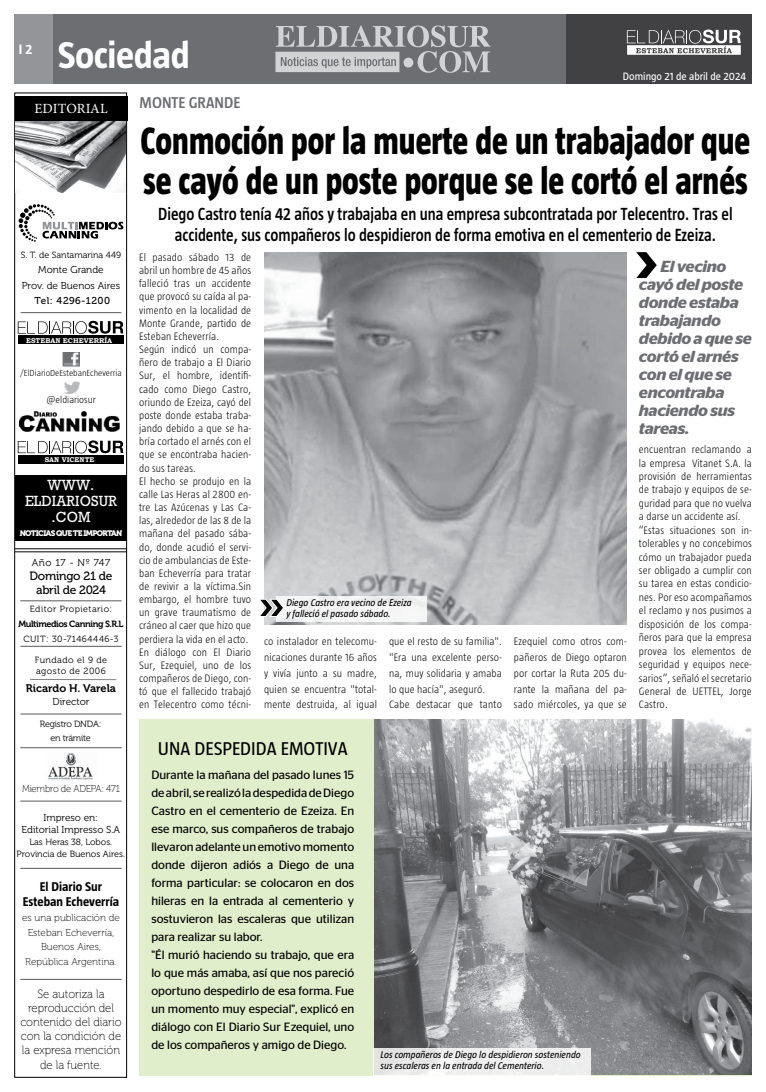
<style>
.page{position:relative;width:766px;height:1092px;background:#fff}
.page>*{position:absolute;margin:0;border:0;box-sizing:border-box;transform-origin:0 0}
.t1{font:800 39px/40px "Taz";color:#000;scale:.84 1}
.t2{font:700 38px "Taz";letter-spacing:-.01em;color:#fff}
.t3{font:19px "Taz";color:#000}
.t4{font:600 18px/21px "Taz";color:#000;text-align:center;scale:.88 1}
.t5{font:italic 600 16px/18px "Stag Sans";letter-spacing:-.02em;color:#6d6e71;scale:1.06 1}
.t6{font:600 16px "Taz";color:#6d6e71}
.t7{font:15px/16.1px "M Rockwell";letter-spacing:.01em;color:#fff;text-align:center;scale:.94 1}
.t8{font:14px "Minion Pro";letter-spacing:.005em;color:#fff}
.t9{font:700 14px "Taz";color:#fff}
.t10{font:700 13px/14.7px "Taz";color:#000;text-align:center}
.t11{font:12px/18px "Stag Sans";color:#000}
.t12{font:12px/14.2px "Museo 100";color:#000;text-align:center;scale:.94 1}
.t13{font:12px/14.2px "Museo 500";letter-spacing:-.02em;color:#000;text-align:center}
.t14{font:300 11px/13.2px "Taz";letter-spacing:.01em;color:#000;scale:.96 1}
.t15{font:11px "Taz";color:#fff}
.t16{font:11px "Museo 700";color:#000}
.t17{font:italic 10px/11px "Taz";color:#000}
.t18{font:10px/15.5px "Museo 300";color:#000;text-align:center}
.t19{font:10px/14.7px "Museo 100";color:#000;text-align:center}
.t20{font:10px "Museo 100";letter-spacing:-.02em;color:#000;scale:.94 1}
.t21{font:300 10px "Taz";color:#000}
.t22{font:10px "Museo 300";letter-spacing:.05em;color:#000}
.t23{font:9px/14.6px "Museo 300";letter-spacing:.05em;color:#000;text-align:center}
.t24{font:9px/12px "Museo 300";color:#000;text-align:center}
.t25{font:300 9px "Taz";color:#000}
.t26{font:9px/14px "Museo 300";letter-spacing:-.02em;color:#000;text-align:center}
.t27{font:8px "Museo 900";letter-spacing:-.075em;color:#fff}
.t28{font:700 6.9px "Bookman Old Style";color:#fff}
.s1{font-family:"Museo 500"}
.s2{font-family:"Museo 700"}
</style>
<div class="page">
<div style="left:15px;top:14px;width:736px;height:70px;background:#6d6e71"></div>
<div style="left:14px;top:14px;width:39px;height:70px;background:#939598"></div>
<svg style="left:275px;top:25px;width:215px;height:48px"></svg>
<div style="left:566px;top:14px;width:185px;height:70px;background:#414042"></div>
<svg style="left:626px;top:30px;width:115px;height:25px"></svg>
<div style="left:14px;top:92px;width:113px;height:985px;border:1px solid #000"></div>
<img style="left:15px;top:121px;width:110px;height:71px">
<div style="left:15px;top:96px;width:112px;height:25px;background:#000"></div>
<hr style="left:21px;top:312px;width:100px;height:1px;background:#58595b">
<div style="left:15px;top:475px;width:112px;height:66px;background:#000"></div>
<hr style="left:20px;top:747px;width:102px;height:1px;background:#58595b">
<hr style="left:20px;top:800px;width:102px;height:1px;background:#58595b">
<hr style="left:20px;top:868px;width:102px;height:1px;background:#58595b">
<hr style="left:20px;top:979px;width:102px;height:1px;background:#58595b">
<img style="left:48px;top:753px;width:45px;height:27px">
<hr style="left:15px;top:548px;width:112px;height:1px;background:#000">
<hr style="left:20px;top:600px;width:102px;height:1px;background:#58595b">
<hr style="left:20px;top:646px;width:102px;height:1px;background:#58595b">
<hr style="left:20px;top:713px;width:102px;height:1px;background:#58595b">
<hr style="left:15px;top:551px;width:112px;height:1px;background:#000">
<img style="left:20px;top:411px;width:100px;height:21px">
<svg style="left:18px;top:204px;width:105px;height:38px"></svg>
<svg style="left:18px;top:321px;width:105px;height:13px"></svg>
<div style="left:18px;top:335px;width:105px;height:9px;background:#000"></div>
<svg style="left:18px;top:440px;width:105px;height:13px"></svg>
<div style="left:18px;top:455px;width:105px;height:8px;background:#000"></div>
<hr style="left:30px;top:679px;width:86px;height:1px;background:#58595b">
<img style="left:62px;top:352px;width:18px;height:41px">
<img style="left:264px;top:252px;width:362px;height:372px">
<svg style="left:636px;top:252px;width:20px;height:26px"></svg>
<div style="left:276px;top:596px;width:151px;height:25px;background:#f6f6f6"></div>
<svg style="left:260px;top:598px;width:23px;height:20px"></svg>
<div style="left:139px;top:718px;width:612px;height:357px;background:#e1eecb"></div>
<img style="left:374px;top:719px;width:377px;height:355px">
<svg style="left:373px;top:1047px;width:217px;height:28px;background:#e9eaea"></svg>
<p class="t9" style="left:19px;top:41px;width:15px">I 2</p>
<p class="t2" style="left:58px;top:33px;width:134px">Sociedad</p>
<p class="t15" style="left:622px;top:70px;width:125px">Domingo 21 de abril de 2024</p>
<p class="t8" style="left:34px;top:99px;width:75px">EDITORIAL</p>
<p class="t24" style="left:21px;top:249px;width:102px">S. T. de Santamarina 449</p>
<p class="t18" style="left:22px;top:262px;width:100px">Monte Grande<br>Prov. de Buenos Aires<br><span class="s1">Tel: 4296-1200</span></p>
<p class="t28" style="left:26px;top:335px;width:88px">ESTEBAN ECHEVERRÍA</p>
<p class="t25" style="left:20px;top:368px;width:103px">/ElDiarioDeEstebanEcheverria</p>
<p class="t21" style="left:46px;top:394px;width:51px">@eldiariosur</p>
<p class="t28" style="left:45px;top:454px;width:51px">SAN VICENTE</p>
<p class="t7" style="left:25px;top:477px;width:99px">WWW.<br>ELDIARIOSUR .COM</p>
<p class="t27" style="left:20px;top:528px;width:104px">NOTICIAS QUE TE IMPORTAN</p>
<p class="t22" style="left:32px;top:557px;width:80px">Año 17 - Nº 747</p>
<p class="t13" style="left:29px;top:569px;width:85px">Domingo 21 de abril de 2024</p>
<p class="t23" style="left:18px;top:602px;width:107px">Editor Propietario:<br><span class="s2">Multimedios Canning S.R.L<br></span>CUIT: 30-71464446-3</p>
<p class="t23" style="left:35px;top:654px;width:74px;line-height:11.6px;text-align:left">Fundado el 9 de agosto de 2006</p>
<p class="t16" style="left:26px;top:682px;width:92px">Ricardo H. Varela</p>
<p class="t18" style="left:52px;top:693px;width:38px">Director</p>
<p class="t26" style="left:40px;top:717px;width:63px">Registro DNDA: en trámite</p>
<p class="t20" style="left:22px;top:783px;width:106px">Miembro de ADEPA: 471</p>
<p class="t18" style="left:22px;top:811px;width:100px;line-height:12px">Impreso en:<br>Editorial Impresso S.A</p>
<p class="t24" style="left:17px;top:836px;width:110px">Las Heras 38, Lobos.<br>Provincia de Buenos Aires.</p>
<p class="t10" style="left:23px;top:879px;width:98px">El Diario Sur<br>Esteban Echeverría</p>
<p class="t19" style="left:22px;top:910px;width:99px">es una publicación de<br>Esteban Echeverría,<br>Buenos Aires,<br>República Argentina.</p>
<p class="t12" style="left:20px;top:986px;width:109px">Se autoriza la reproducción del contenido del diario con la condición de la expresa mención de la fuente.</p>
<p class="t6" style="left:140px;top:94px;width:102px">Monte Grande</p>
<p class="t1" style="left:141px;top:120px;width:727px">Conmoción por la muerte de un trabajador que se cayó de un poste porque se le cortó el arnés</p>
<p class="t4" style="left:158px;top:203px;width:654px">Diego Castro tenía 42 años y trabajaba en una empresa subcontratada por Telecentro. Tras el accidente, sus compañeros lo despidieron de forma emotiva en el cementerio de Ezeiza.</p>
<p class="t14" style="left:139px;top:250px;width:118px">El pasado sábado 13 de abril un hombre de 45 años falleció tras un accidente que provocó su caída al pa&shy;vimento en la localidad de<br>Monte Grande, partido de<br>Esteban Echeverría.<br>Según indicó un compa&shy;ñero de trabajo a El Diario<br>Sur, el hombre, identifi&shy;cado como Diego Castro, oriundo de Ezeiza, cayó del poste donde estaba traba&shy;jando debido a que se ha&shy;bría cortado el arnés con el que se encontraba hacien&shy;do sus tareas.<br>El hecho se produjo en la calle Las Heras al 2800 en&shy;tre Las Azúcenas y Las Ca&shy;las, alrededor de las 8 de la mañana del pasado sába&shy;do, donde acudió el servi&shy;cio de ambulancias de Este&shy;ban Echeverría para tratar de revivir a la víctima.Sin embargo, el hombre tuvo un grave traumatismo de cráneo al caer que hizo que perdiera la vida en el acto.<br>En diálogo con El Diario<br>Sur, Ezequiel, uno de los compañeros de Diego, con&shy;tó que el fallecido trabajó en Telecentro como técni-</p>
<p class="t17" style="left:286px;top:597px;width:127px">Diego Castro era vecino de Ezeiza y falleció el pasado sábado.</p>
<p class="t14" style="left:264px;top:633px;width:119px;line-height:15.8px;text-align:justify">co instalador en telecomu&shy;nicaciones durante 16 años y vivía junto a su madre, quien se encuentra "total&shy;mente destruida, al igual</p>
<p class="t14" style="left:389px;top:633px;width:119px;line-height:15.8px">que el resto de su familia". "Era una excelente perso&shy;na, muy solidaria y amaba lo que hacía", aseguró.<br>Cabe destacar que tanto</p>
<p class="t14" style="left:514px;top:633px;width:119px;line-height:15.8px;text-align:justify">Ezequiel como otros com&shy;pañeros de Diego optaron por cortar la Ruta 205 du&shy;rante la mañana del pa&shy;sado miércoles, ya que se</p>
<p class="t5" style="left:638px;top:257px;width:108px;text-indent:22px">El vecino cayó del poste donde estaba trabajando debido a que se cortó el arnés con el que se encontraba haciendo sus tareas.</p>
<p class="t14" style="left:638px;top:442px;width:119px">encuentran reclamando a la empresa Vitanet S.A. la provisión de herramientas de trabajo y equipos de se&shy;guridad para que no vuelva a darse un accidente así. “Estas situaciones son in&shy;tolerables y no concebimos cómo un trabajador pueda ser obligado a cumplir con su tarea en estas condicio&shy;nes. Por eso acompañamos el reclamo y nos pusimos a disposición de los compa&shy;ñeros para que la empresa provea los elementos de seguridad y equipos nece&shy;sarios”, señaló el secretario<br>General de UETTEL, Jorge<br>Castro.</p>
<p class="t3" style="left:158px;top:737px;width:191px">UNA DESPEDIDA EMOTIVA</p>
<p class="t11" style="left:151px;top:765px;width:204px">Durante la mañana del pasado lunes 15 de abril, se realizó la despedida de Diego Castro en el cementerio de Ezeiza. En ese marco, sus compañeros de trabajo llevaron adelante un emotivo momento donde dijeron adiós a Diego de una forma particular: se colocaron en dos hileras en la entrada al cementerio y sostuvieron las escaleras que utilizan para realizar su labor.<br>"Él murió haciendo su trabajo, que era lo que más amaba, así que nos pareció oportuno despedirlo de esa forma. Fue un momento muy especial", explicó en diálogo con El Diario Sur Ezequiel, uno de los compañeros y amigo de Diego.</p>
<p class="t17" style="left:380px;top:1048px;width:202px">Los compañeros de Diego lo despidieron sosteniendo sus escaleras en la entrada del Cementerio.</p>
</div>
